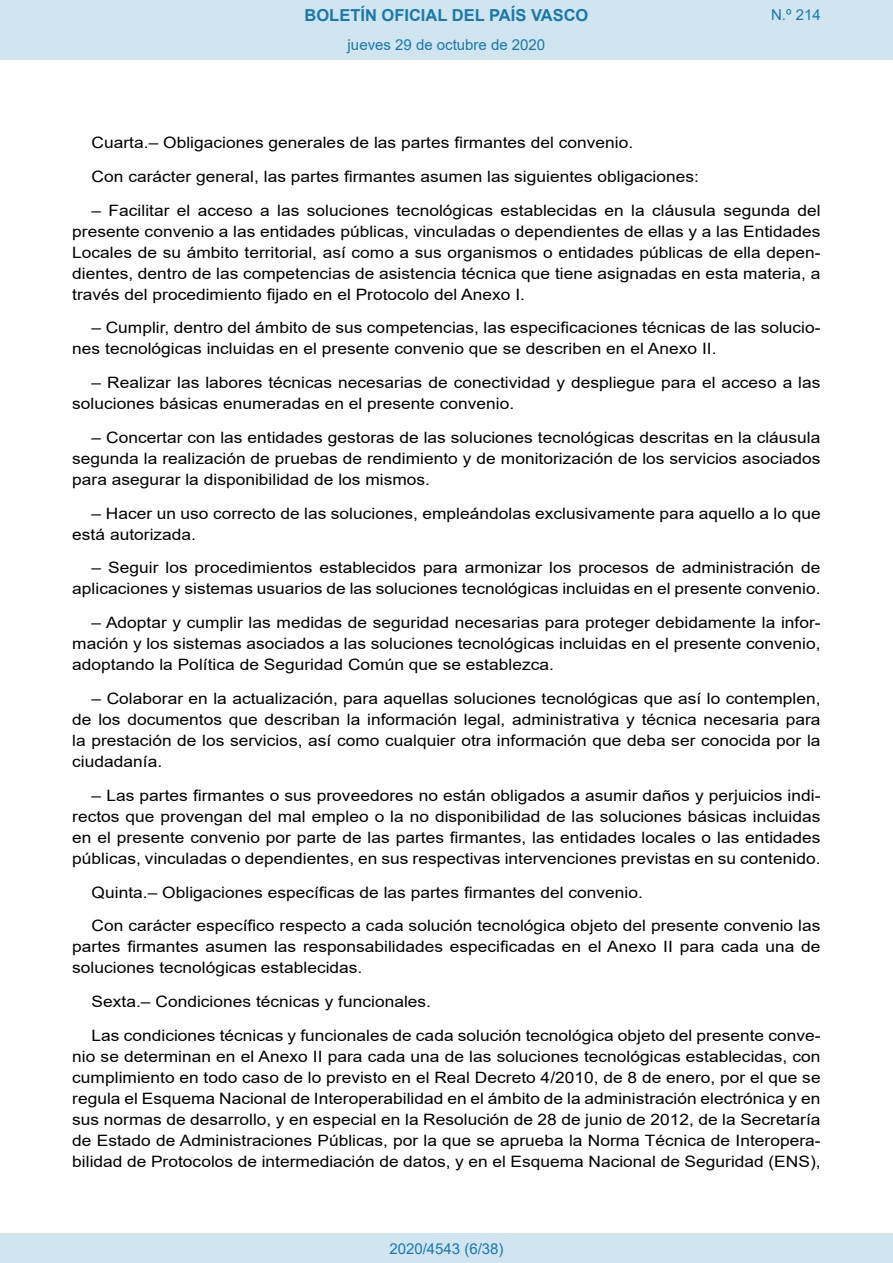
<style>
.page{position:relative;width:893px;height:1263px;background:#fff}
.page>*{position:absolute;margin:0;border:0;box-sizing:border-box;transform-origin:0 0}
.t1{font:700 16.5px "Arial";color:#1879ad}
.BOPVDetalle{font:15.6px/21px "Arial";color:#000;text-align:justify;scale:1.11 1}
.Paginacion_Centro{font:15px "Arial";color:#1879ad}
</style>
<div class="page">
<div style="left:0;top:0;width:893px;height:60px;background:#d0e5f0"></div>
<div style="left:0;top:1233px;width:893px;height:30px;background:#d0e5f0"></div>
<p class="t1" style="left:305px;top:3px;width:285px">BOLETÍN OFICIAL DEL PAÍS VASCO</p>
<p class="Paginacion_Centro" style="left:348px;top:35px;width:199px">jueves 29 de octubre de 2020</p>
<p class="Paginacion_Centro" style="left:771px;top:5px;width:51px">N.º 214</p>
<p class="BOPVDetalle" style="left:92px;top:132px;width:489px">Cuarta.– Obligaciones generales de las partes firmantes del convenio.</p>
<p class="BOPVDetalle" style="left:92px;top:166px;width:549px">Con carácter general, las partes firmantes asumen las siguientes obligaciones:</p>
<p class="BOPVDetalle" style="left:72px;top:200px;width:676px;text-indent:19px">– Facilitar el acceso a las soluciones tecnológicas establecidas en la cláusula segunda del presente convenio a las entidades públicas, vinculadas o dependientes de ellas y a las Entidades Locales de su ámbito territorial, así como a sus organismos o entidades públicas de ella depen&shy;dientes, dentro de las competencias de asistencia técnica que tiene asignadas en esta materia, a través del procedimiento fijado en el Protocolo del Anexo I.</p>
<p class="BOPVDetalle" style="left:72px;top:317px;width:676px;text-indent:19px">– Cumplir, dentro del ámbito de sus competencias, las especificaciones técnicas de las solucio&shy;nes tecnológicas incluidas en el presente convenio que se describen en el Anexo II.</p>
<p class="BOPVDetalle" style="left:72px;top:372px;width:676px;text-indent:19px">– Realizar las labores técnicas necesarias de conectividad y despliegue para el acceso a las soluciones básicas enumeradas en el presente convenio.</p>
<p class="BOPVDetalle" style="left:72px;top:427px;width:676px;text-indent:19px">– Concertar con las entidades gestoras de las soluciones tecnológicas descritas en la cláusula segunda la realización de pruebas de rendimiento y de monitorización de los servicios asociados para asegurar la disponibilidad de los mismos.</p>
<p class="BOPVDetalle" style="left:72px;top:503px;width:676px;text-indent:19px">– Hacer un uso correcto de las soluciones, empleándolas exclusivamente para aquello a lo que está autorizada.</p>
<p class="BOPVDetalle" style="left:72px;top:557px;width:676px;text-align:right">– Seguir los procedimientos establecidos para armonizar los procesos de administración de aplicaciones y sistemas usuarios de las soluciones tecnológicas incluidas en el presente convenio.</p>
<p class="BOPVDetalle" style="left:72px;top:612px;width:676px;text-indent:19px">– Adoptar y cumplir las medidas de seguridad necesarias para proteger debidamente la infor&shy;mación y los sistemas asociados a las soluciones tecnológicas incluidas en el presente convenio, adoptando la Política de Seguridad Común que se establezca.</p>
<p class="BOPVDetalle" style="left:72px;top:688px;width:676px;text-indent:19px">– Colaborar en la actualización, para aquellas soluciones tecnológicas que así lo contemplen, de los documentos que describan la información legal, administrativa y técnica necesaria para la prestación de los servicios, así como cualquier otra información que deba ser conocida por la ciudadanía.</p>
<p class="BOPVDetalle" style="left:72px;top:785px;width:676px;text-indent:19px">– Las partes firmantes o sus proveedores no están obligados a asumir daños y perjuicios indi&shy;rectos que provengan del mal empleo o la no disponibilidad de las soluciones básicas incluidas en el presente convenio por parte de las partes firmantes, las entidades locales o las entidades públicas, vinculadas o dependientes, en sus respectivas intervenciones previstas en su contenido.</p>
<p class="BOPVDetalle" style="left:92px;top:881px;width:498px">Quinta.– Obligaciones específicas de las partes firmantes del convenio.</p>
<p class="BOPVDetalle" style="left:72px;top:915px;width:676px;text-indent:19px">Con carácter específico respecto a cada solución tecnológica objeto del presente convenio las partes firmantes asumen las responsabilidades especificadas en el Anexo II para cada una de soluciones tecnológicas establecidas.</p>
<p class="BOPVDetalle" style="left:92px;top:991px;width:307px">Sexta.– Condiciones técnicas y funcionales.</p>
<p class="BOPVDetalle" style="left:72px;top:1025px;width:676px;text-indent:19px">Las condiciones técnicas y funcionales de cada solución tecnológica objeto del presente conve&shy;nio se determinan en el Anexo II para cada una de las soluciones tecnológicas establecidas, con cumplimiento en todo caso de lo previsto en el Real Decreto 4/2010, de 8 de enero, por el que se regula el Esquema Nacional de Interoperabilidad en el ámbito de la administración electrónica y en sus normas de desarrollo, y en especial en la Resolución de 28 de junio de 2012, de la Secretaría de Estado de Administraciones Públicas, por la que se aprueba la Norma Técnica de Interopera&shy;bilidad de Protocolos de intermediación de datos, y en el Esquema Nacional de Seguridad (ENS),</p>
<p class="Paginacion_Centro" style="left:389px;top:1238px;width:116px">2020/4543 (6/38)</p>
</div>
